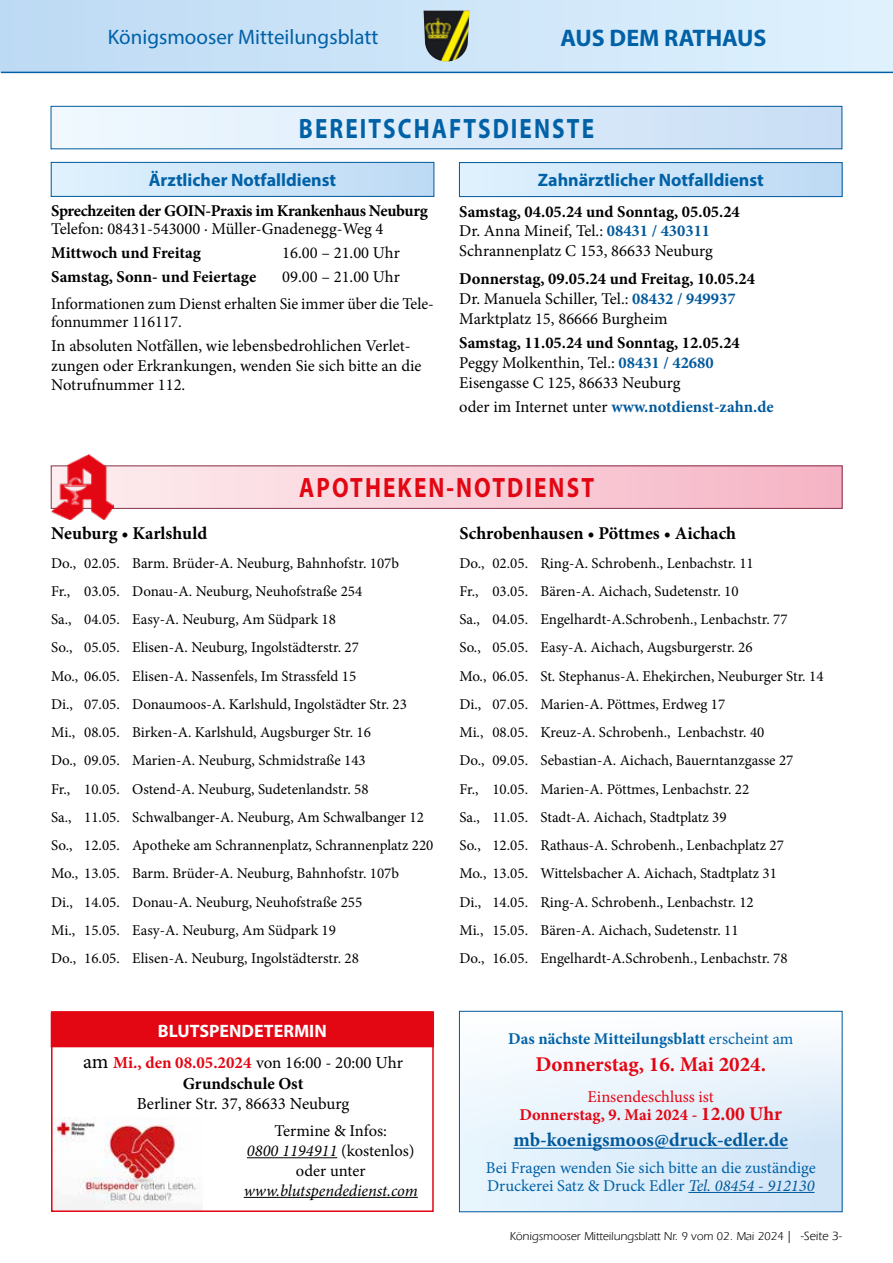
<style>
.page{position:relative;width:893px;height:1263px;background:#fff}
.page>*{position:absolute;margin:0;border:0;box-sizing:border-box;transform-origin:0 0}
.t1{font:700 28.05px "Myriad Pro";letter-spacing:.09em;color:#0061a7;scale:.83 1}
.t2{font:700 28.05px "Myriad Pro";letter-spacing:.09em;color:#e30613;scale:.83 1}
.t3{font:700 24px "Myriad Pro";color:#0061a7}
.t4{font:21px "Myriad Pro";color:#0061a7}
.t5{font:700 21px "Minion Pro";color:#e30613}
.t6{font:700 19.5px "Minion Pro";color:#00599c}
.t7{font:700 18px "Myriad Pro";color:#0061a7}
.t8{font:700 18px "Minion Pro";color:#000}
.t9{font:700 18px "Myriad Pro";color:#fff}
.t10{font:700 16.95px/20.2px "Minion Pro";color:#e30613;text-align:center}
.t11{font:16.95px "Minion Pro";color:#000}
.t12{font:16.5px/19.8px "Minion Pro";color:#000}
.t13{font:700 16.5px "Minion Pro";letter-spacing:-.015em;color:#000}
.t14{font:16.5px/18px "Minion Pro";color:#0061a7}
.t15{font:700 16.5px/18px "Minion Pro";color:#e30613;text-align:center}
.t16{font:700 16.5px "Minion Pro";color:#00599c}
.t17{font:700 16.5px "Minion Pro";color:#0061a7}
.t18{font:italic 16.5px "Minion Pro";letter-spacing:-.005em;color:#000}
.t19{font:15px/28.2px "Minion Pro";color:#000}
.t20{font:11.7px "ITC Eras LT";color:#000}
.s1{font-weight:700}
.s2{font-weight:700;color:#00599c}
.s3{font-weight:400;color:#000}
.s4{font-weight:400;font-size:20.25px;color:#000}
.s5{color:#000}
.s6{font-style:italic}
.s7{font-weight:400}
.s8{font-size:19.5px}
.s9{font-style:italic;color:#00599c}
.s10{font-size:12px}
.s11{font-size:12.45px}
</style>
<div class="page">
<div style="left:51px;top:106px;width:791px;height:43px;background:linear-gradient(to right,#f1f9ff,#c9def5)"></div>
<div style="left:51px;top:106px;width:791px;height:43px;border:1px solid #00599c"></div>
<div style="left:51px;top:162px;width:383px;height:34px;background:linear-gradient(to right,#e0f2fd,#bddaf4)"></div>
<div style="left:51px;top:162px;width:383px;height:35px;border:1px solid #00599c"></div>
<div style="left:459px;top:163px;width:383px;height:34px;background:linear-gradient(to right,#e0f2fd,#bddaf4)"></div>
<div style="left:459px;top:162px;width:383px;height:35px;border:1px solid #00599c"></div>
<div style="left:51px;top:466px;width:791px;height:42px;background:linear-gradient(to right,#fdeff0,#f6b4c5)"></div>
<div style="left:51px;top:466px;width:791px;height:43px;border:1px solid #86354d"></div>
<img style="left:51px;top:455px;width:62px;height:64px">
<img style="left:54px;top:1117px;width:149px;height:92px">
<svg style="left:461px;top:1040px;width:379px;height:170px"></svg>
<hr style="left:513px;top:1148px;width:275px;height:1px;background:#00599c">
<hr style="left:688px;top:1192px;width:126px;height:1px;background:#00599c">
<div style="left:459px;top:1011px;width:383px;height:201px;border:1px solid #00599c"></div>
<div style="left:51px;top:1013px;width:383px;height:34px;background:#e30613"></div>
<hr style="left:247px;top:1157px;width:90px;height:1px;background:#000">
<hr style="left:244px;top:1197px;width:174px;height:1px;background:#000">
<div style="left:0;top:0;width:893px;height:72px;background:linear-gradient(to right,#bddaf4,#dff1fd)"></div>
<hr style="left:1px;top:72px;width:892px;height:1px;background:#0061a7">
<div style="left:51px;top:1011px;width:383px;height:201px;border:2px solid #e30613"></div>
<img style="left:423px;top:10px;width:46px;height:52px">
<h3 class="t4" style="left:108px;top:24px;width:272px">Königsmooser Mitteilungsblatt</h3>
<h2 class="t3" style="left:561px;top:23px;width:207px">AUS DEM RATHAUS</h2>
<h1 class="t1" style="left:299px;top:110px;width:357px">BEREITSCHAFTSDIENSTE</h1>
<p class="t7" style="left:149px;top:168px;width:189px">Ärztlicher Notfalldienst</p>
<p class="t7" style="left:538px;top:169px;width:228px">Zahnärztlicher Notfalldienst</p>
<p class="t12" style="left:459px;top:201px;width:282px"><span class="s1">Samstag, 04.05.24 und Sonntag, 05.05.24<br></span>Dr. Anna Mineif, Tel.: <span class="s2">08431 / 430311<br></span>Schrannenplatz C 153, 86633 Neuburg</p>
<p class="t12" style="left:459px;top:269px;width:297px"><span class="s1">Donnerstag, 09.05.24 und Freitag, 10.05.24<br></span>Dr. Manuela Schiller, Tel.: <span class="s2">08432 / 949937<br></span>Marktplatz 15, 86666 Burgheim</p>
<p class="t12" style="left:459px;top:333px;width:282px"><span class="s1">Samstag, 11.05.24 und Sonntag, 12.05.24<br></span>Peggy Molkenthin, Tel.: <span class="s2">08431 / 42680<br></span>Eisengasse C 125, 86633 Neuburg</p>
<p class="t16" style="left:459px;top:395px;width:316px"><span class="s3">oder im Internet unter</span> www.notdienst-zahn.de</p>
<p class="t13" style="left:51px;top:199px;width:378px">Sprechzeiten der GOIN-Praxis im Krankenhaus Neuburg</p>
<p class="t12" style="left:51px;top:219px;width:334px">Telefon: 08431-543000 · Müller-Gnadenegg-Weg 4</p>
<p class="t13" style="left:51px;top:241px;width:151px">Mittwoch und Freitag</p>
<p class="t12" style="left:282px;top:243px;width:119px">16.00 – 21.00 Uhr</p>
<p class="t13" style="left:51px;top:265px;width:206px">Samstag, Sonn- und Feiertage</p>
<p class="t12" style="left:51px;top:264px;width:384px;line-height:26.5px;text-indent:231px">09.00 – 21.00 Uhr<br>Informationen zum Dienst erhalten Sie immer über die Tele-</p>
<p class="t12" style="left:51px;top:310px;width:361px;line-height:24px">fonnummer 116117.<br>In absoluten Notfällen, wie lebensbedrohlichen Verlet-</p>
<p class="t12" style="left:51px;top:356px;width:372px">zungen oder Erkrankungen, wenden Sie sich bitte an die<br>Notrufnummer 112.</p>
<h1 class="t2" style="left:299px;top:469px;width:357px">APOTHEKEN-NOTDIENST</h1>
<p class="t8" style="left:51px;top:521px;width:158px">Neuburg • Karlshuld</p>
<p class="t19" style="left:51px;top:549px;width:384px">Do., 02.05. Barm. Brüder-A. Neuburg, Bahnhofstr. 107b<br>Fr., 03.05. Donau-A. Neuburg, Neuhofstraße 254<br>Sa., 04.05. Easy-A. Neuburg, Am Südpark 18<br>So., 05.05. Elisen-A. Neuburg, Ingolstädterstr. 27<br>Mo., 06.05. Elisen-A. Nassenfels, Im Strassfeld 15<br>Di., 07.05. Donaumoos-A. Karlshuld, Ingolstädter Str. 23<br>Mi., 08.05. Birken-A. Karlshuld, Augsburger Str. 16<br>Do., 09.05. Marien-A. Neuburg, Schmidstraße 143<br>Fr., 10.05. Ostend-A. Neuburg, Sudetenlandstr. 58<br>Sa., 11.05. Schwalbanger-A. Neuburg, Am Schwalbanger 12<br>So., 12.05. Apotheke am Schrannenplatz, Schrannenplatz 220<br>Mo., 13.05. Barm. Brüder-A. Neuburg, Bahnhofstr. 107b<br>Di., 14.05. Donau-A. Neuburg, Neuhofstraße 255<br>Mi., 15.05. Easy-A. Neuburg, Am Südpark 19<br>Do., 16.05. Elisen-A. Neuburg, Ingolstädterstr. 28</p>
<p class="t9" style="left:158px;top:1019px;width:170px">BLUTSPENDETERMIN</p>
<p class="t10" style="left:83px;top:1052px;width:321px"><span class="s4">am</span> Mi., den 08.05.2024 <span class="s3">von 16:00 - 20:00 Uhr<br></span><span class="s5">Grundschule Ost</span></p>
<p class="t11" style="left:137px;top:1092px;width:214px">Berliner Str. 37, 86633 Neuburg</p>
<p class="t12" style="left:247px;top:1121px;width:169px;text-align:center">Termine &amp; Infos:<br><span class="s6">0800 1194911</span> (kostenlos) oder unter</p>
<p class="t18" style="left:244px;top:1179px;width:176px">www.blutspendedienst.com</p>
<p class="t8" style="left:459px;top:521px;width:278px">Schrobenhausen • Pöttmes • Aichach</p>
<p class="t19" style="left:459px;top:549px;width:366px">Do., 02.05. Ring-A. Schrobenh., Lenbachstr. 11<br>Fr., 03.05. Bären-A. Aichach, Sudetenstr. 10<br>Sa., 04.05. Engelhardt-A.Schrobenh., Lenbachstr. 77<br>So., 05.05. Easy-A. Aichach, Augsburgerstr. 26<br>Mo., 06.05. St. Stephanus-A. Ehekirchen, Neuburger Str. 14<br>Di., 07.05. Marien-A. Pöttmes, Erdweg 17<br>Mi., 08.05. Kreuz-A. Schrobenh., Lenbachstr. 40<br>Do., 09.05. Sebastian-A. Aichach, Bauerntanzgasse 27<br>Fr., 10.05. Marien-A. Pöttmes, Lenbachstr. 22<br>Sa., 11.05. Stadt-A. Aichach, Stadtplatz 39<br>So., 12.05. Rathaus-A. Schrobenh., Lenbachplatz 27<br>Mo., 13.05. Wittelsbacher A. Aichach, Stadtplatz 31<br>Di., 14.05. Ring-A. Schrobenh., Lenbachstr. 12<br>Mi., 15.05. Bären-A. Aichach, Sudetenstr. 11<br>Do., 16.05. Engelhardt-A.Schrobenh., Lenbachstr. 78</p>
<p class="t17" style="left:508px;top:1027px;width:287px">Das nächste Mitteilungsblatt <span class="s7">erscheint am</span></p>
<h3 class="t5" style="left:536px;top:1049px;width:232px">Donnerstag, 16. Mai 2024.</h3>
<p class="t15" style="left:519px;top:1087px;width:264px"><span class="s7">Einsendeschluss ist<br></span>Donnerstag, 9. Mai 2024 - <span class="s8">12.00 Uhr</span></p>
<h3 class="t6" style="left:513px;top:1126px;width:276px">mb-koenigsmoos@druck-edler.de</h3>
<p class="t14" style="left:486px;top:1158px;width:332px">Bei Fragen wenden Sie sich bitte an die zuständige<br>Druckerei Satz &amp; Druck Edler <span class="s9">Tel. 08454 - 912130</span></p>
<p class="t20" style="left:510px;top:1229px;width:334px">Königsmooser Mitteilungsblatt Nr. 9 vom 02. Mai 2024 <span class="s10">|</span> <span class="s11">-Seite 3-</span></p>
</div>
